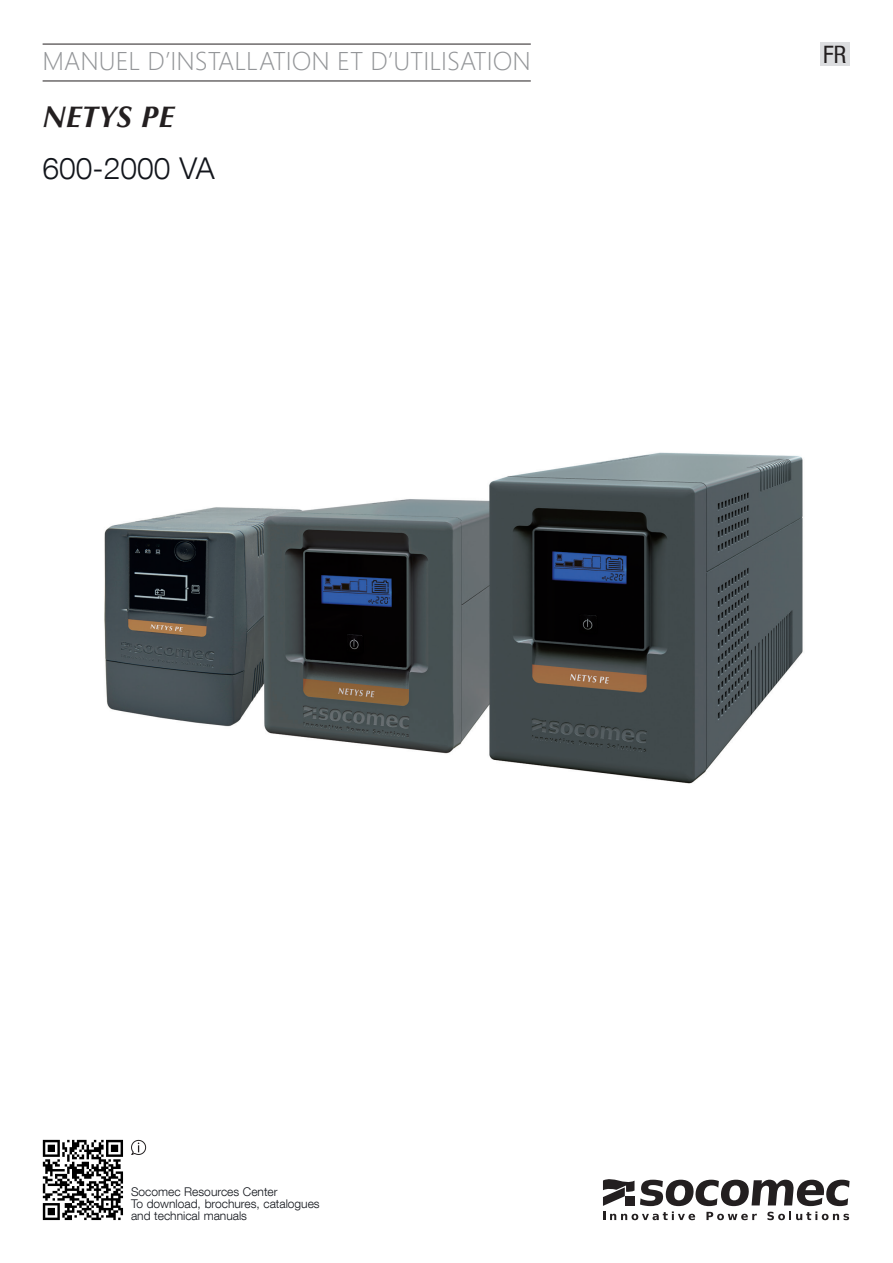
<style>
.page{position:relative;width:893px;height:1263px;background:#fff}
.page>*{position:absolute;margin:0;border:0;box-sizing:border-box;transform-origin:0 0}
.t1{font:300 30px "Helvetica Neue LT Com";color:#12151b}
.t2{font:italic 700 30px "Optima LT Std";color:#231f20}
.t3{font:300 24px "Microsoft Ya Hei";color:#939598}
.t4{font:condensed 24px "Helvetica Neue LT Com";color:#231f20}
.t5{font:300 12px/12px "Helvetica Neue LT Com";color:#12151b}
</style>
<div class="page">
<img style="left:104px;top:452px;width:699px;height:332px">
<svg style="left:603px;top:1179px;width:247px;height:41px"></svg>
<div style="left:625px;top:1196px;width:9px;height:10px;background:#231f20"></div>
<hr style="left:43px;top:44px;width:488px;height:1px;background:#231f20">
<hr style="left:43px;top:81px;width:488px;height:1px;background:#231f20">
<div style="left:820px;top:42px;width:29px;height:24px;background:#dcdddf"></div>
<svg style="left:43px;top:1140px;width:80px;height:80px"></svg>
<svg style="left:131px;top:1140px;width:15px;height:15px"></svg>
<h2 class="t3" style="left:43px;top:45px;width:490px">MANUEL D’INSTALLATION ET D’UTILISATION</h2>
<h1 class="t2" style="left:43px;top:99px;width:133px">NETYS PE</h1>
<h1 class="t1" style="left:43px;top:150px;width:174px">600-2000 VA</h1>
<h2 class="t4" style="left:823px;top:40px;width:25px">FR</h2>
<p class="t5" style="left:131px;top:1185px;width:190px">Socomec Resources Center<br>To download, brochures, catalogues and technical manuals</p>
</div>
